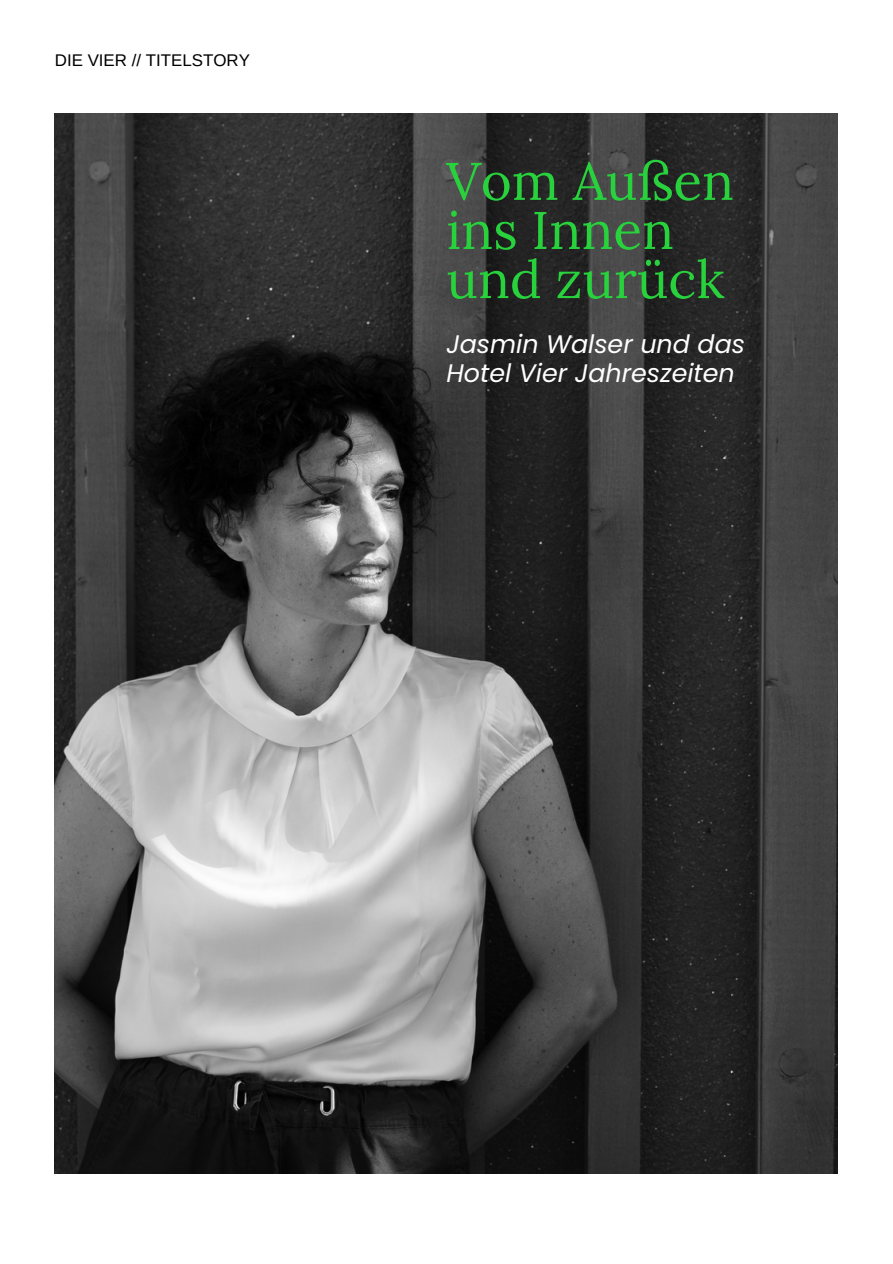
<style>
.page{position:relative;width:893px;height:1264px;background:#fff}
.page>*{position:absolute;margin:0;border:0;box-sizing:border-box;transform-origin:0 0}
.t1{font:52.8px/49.1px "Lora";color:#28d23c}
.t2{font:italic 25.35px/28.5px "Poppins";color:#fff}
.t3{font:16.95px "Arimo";color:#000}
</style>
<div class="page">
<img style="left:55px;top:114px;width:782px;height:1059px">
<p class="t3" style="left:55px;top:50px;width:196px">DIE VIER // TITELSTORY</p>
<p class="t1" style="left:446px;top:156px;width:289px">Vom Außen ins Innen und zurück</p>
<p class="t2" style="left:446px;top:330px;width:300px">Jasmin Walser und das<br>Hotel Vier Jahreszeiten</p>
</div>
